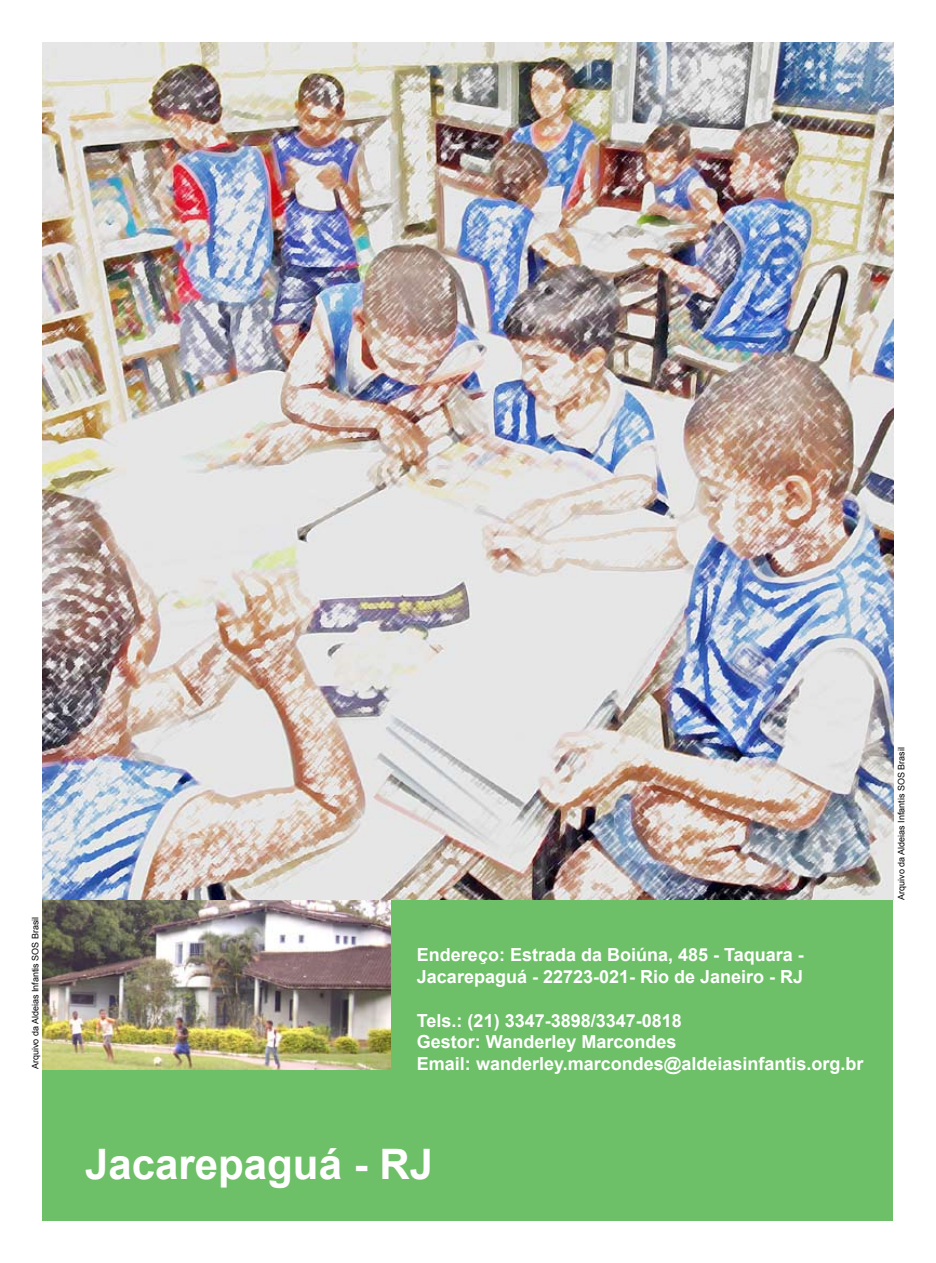
<style>
.page{position:relative;width:936px;height:1263px;background:#fff}
.page>*{position:absolute;margin:0;border:0;box-sizing:border-box;transform-origin:0 0}
.t1{font:700 42px "Arial";color:#fff}
.t2{font:700 18px/21.8px "Arial";color:#fff}
.t3{font:9px "Arial";color:#000}
</style>
<div class="page">
<div style="left:42px;top:1200px;width:21px;height:20px;background:#6dc067"></div>
<div style="left:43px;top:900px;width:850px;height:320px;background:#6dc067"></div>
<img style="left:43px;top:43px;width:850px;height:857px">
<img style="left:43px;top:900px;width:347px;height:169px">
<p class="t3" style="left:29px;top:1069px;width:154px;rotate:-90deg">Arquivo da Aldeias Infantis SOS Brasil</p>
<p class="t2" style="left:417px;top:945px;width:388px">Endereço: Estrada da Boiúna, 485 - Taquara -<br>Jacarepaguá - 22723-021- Rio de Janeiro - RJ</p>
<p class="t2" style="left:417px;top:1010px;width:448px">Tels.: (21) 3347-3898/3347-0818<br>Gestor: Wanderley Marcondes<br>Email: wanderley.marcondes@aldeiasinfantis.org.br</p>
<h1 class="t1" style="left:85px;top:1136px;width:349px">Jacarepaguá - RJ</h1>
<p class="t3" style="left:895px;top:900px;width:154px;rotate:-90deg">Arquivo da Aldeias Infantis SOS Brasil</p>
</div>
